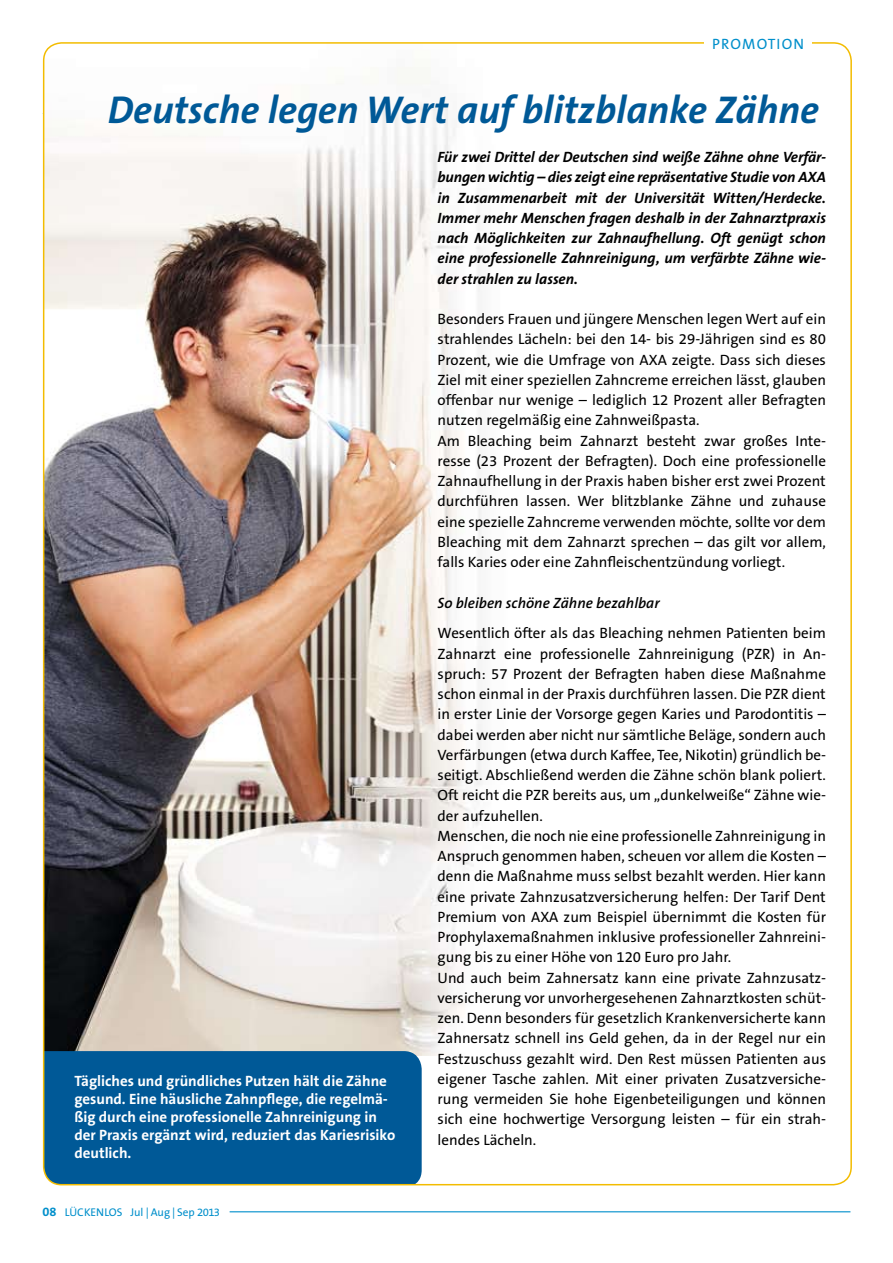
<style>
.page{position:relative;width:893px;height:1263px;background:#fff}
.page>*{position:absolute;margin:0;border:0;box-sizing:border-box;transform-origin:0 0}
.t1{font:italic 700 39px "The Sans B7";color:#005997}
.t2{font:15px/20.2px "The Sans B5 Plain";color:#000}
.t3{font:italic 700 15px/20.2px "The Sans B7";color:#000;text-align:justify}
.t4{font:700 15px/18px "The Sans B7";color:#fff}
.t5{font:italic 600 15px "The Sans B6";color:#000}
.t6{font:15px "The Sans B5 Plain";letter-spacing:.07em;color:#008fcb}
.t7{font:11.25px "The Sans B5 Plain";letter-spacing:-.005em;color:#008fcb}
.s1{font-family:"The Sans B7";font-weight:700;font-size:12.75px}
</style>
<div class="page">
<hr style="left:230px;top:1211px;width:620px;height:1px;background:#008fcb">
<img style="left:44px;top:43px;width:525px;height:1013px">
<div style="left:44px;top:1051px;width:378px;height:134px;background:#005997"></div>
<p class="t6" style="left:712px;top:36px;width:93px">PROMOTION</p>
<h1 class="t1" style="left:108px;top:89px;width:713px">Deutsche legen Wert auf blitzblanke Zähne</h1>
<p class="t4" style="left:74px;top:1072px;width:323px">Tägliches und gründliches Putzen hält die Zähne gesund. Eine häusliche Zahnpflege, die regelmä&shy;ßig durch eine professionelle Zahnreinigung in der Praxis ergänzt wird, reduziert das Kariesrisiko deutlich.</p>
<p class="t7" style="left:43px;top:1206px;width:179px"><span class="s1">08</span> LÜCKENLOS Jul | Aug | Sep 2013</p>
<p class="t3" style="left:438px;top:147px;width:390px">Für zwei Drittel der Deutschen sind weiße Zähne ohne Verfär&shy;bungen wichtig – dies zeigt eine repräsentative Studie von AXA in Zusammenarbeit mit der Universität Witten/Herdecke.<br>Immer mehr Menschen fragen deshalb in der Zahnarztpraxis nach Möglichkeiten zur Zahnaufhellung. Oft genügt schon eine professionelle Zahnreinigung, um verfärbte Zähne wie&shy;der strahlen zu lassen.</p>
<p class="t2" style="left:438px;top:309px;width:390px">Besonders Frauen und jüngere Menschen legen Wert auf ein strahlendes Lächeln: bei den 14- bis 29-Jährigen sind es 80<br>Prozent, wie die Umfrage von AXA zeigte. Dass sich dieses Ziel mit einer speziellen Zahncreme erreichen lässt, glauben offenbar nur wenige – lediglich 12 Prozent aller Befragten nutzen regelmäßig eine Zahnweißpasta.<br>Am Bleaching beim Zahnarzt besteht zwar großes Inte&shy;resse (23 Prozent der Befragten). Doch eine professionelle Zahnaufhellung in der Praxis haben bisher erst zwei Prozent durchführen lassen. Wer blitzblanke Zähne und zuhause eine spezielle Zahncreme verwenden möchte, sollte vor dem Bleaching mit dem Zahnarzt sprechen – das gilt vor allem, falls Karies oder eine Zahnfleischentzündung vorliegt.</p>
<p class="t5" style="left:438px;top:594px;width:224px">So bleiben schöne Zähne bezahlbar</p>
<p class="t2" style="left:438px;top:624px;width:390px">Wesentlich öfter als das Bleaching nehmen Patienten beim Zahnarzt eine professionelle Zahnreinigung (PZR) in An&shy;spruch: 57 Prozent der Befragten haben diese Maßnahme schon einmal in der Praxis durchführen lassen. Die PZR dient in erster Linie der Vorsorge gegen Karies und Parodontitis – dabei werden aber nicht nur sämtliche Beläge, sondern auch Verfärbungen (etwa durch Kaffee, Tee, Nikotin) gründlich be&shy;seitigt. Abschließend werden die Zähne schön blank poliert.<br>Oft reicht die PZR bereits aus, um „dunkelweiße“ Zähne wie&shy;der aufzuhellen.<br>Menschen, die noch nie eine professionelle Zahnreinigung in Anspruch genommen haben, scheuen vor allem die Kosten – denn die Maßnahme muss selbst bezahlt werden. Hier kann eine private Zahnzusatzversicherung helfen: Der Tarif Dent Premium von AXA zum Beispiel übernimmt die Kosten für Prophylaxemaßnahmen inklusive professioneller Zahnreini&shy;gung bis zu einer Höhe von 120 Euro pro Jahr.<br>Und auch beim Zahnersatz kann eine private Zahnzusatz&shy;versicherung vor unvorhergesehenen Zahnarztkosten schüt&shy;zen. Denn besonders für gesetzlich Krankenversicherte kann Zahnersatz schnell ins Geld gehen, da in der Regel nur ein Festzuschuss gezahlt wird. Den Rest müssen Patienten aus eigener Tasche zahlen. Mit einer privaten Zusatzversiche&shy;rung vermeiden Sie hohe Eigenbeteiligungen und können sich eine hochwertige Versorgung leisten – für ein strah&shy;lendes Lächeln.</p>
</div>
